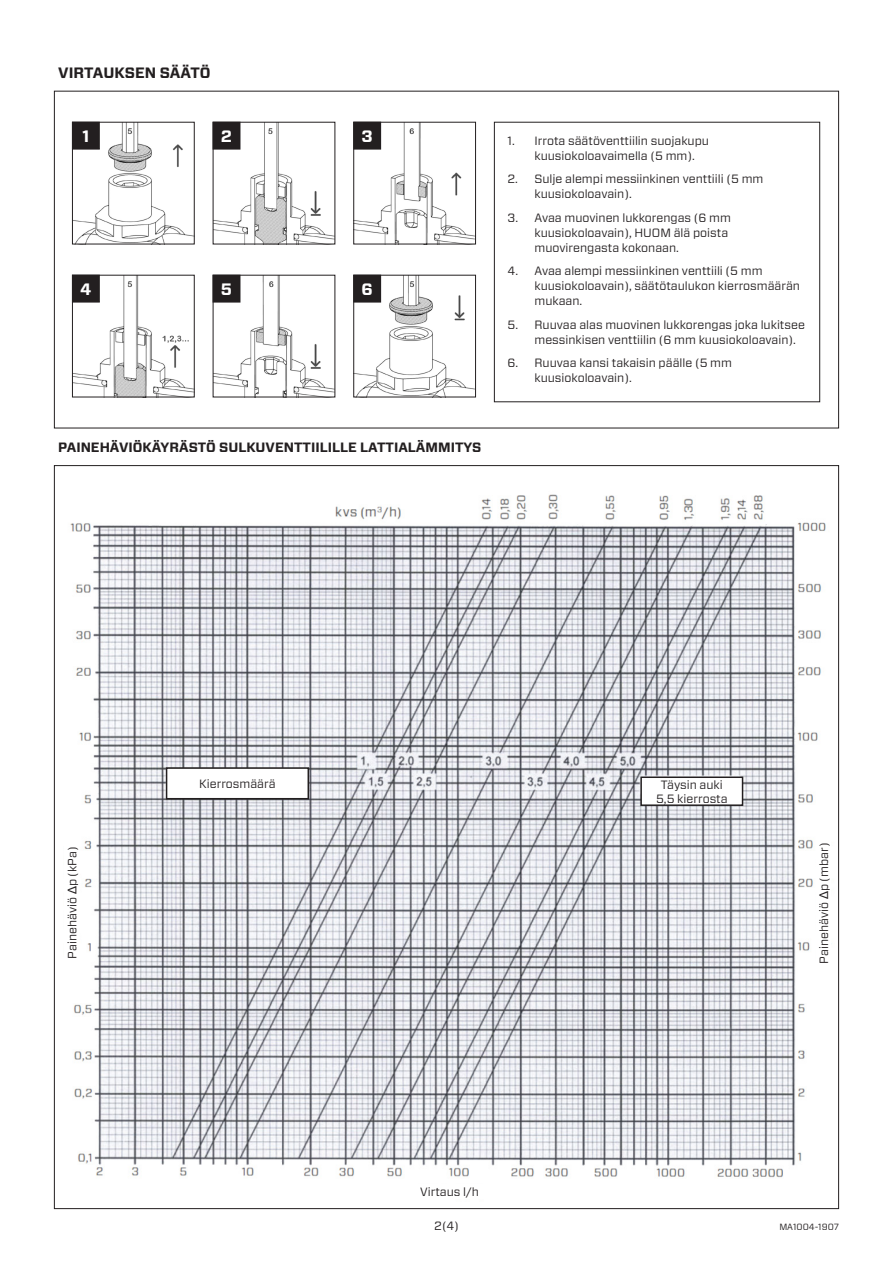
<style>
.page{position:relative;width:893px;height:1263px;background:#fff}
.page>*{position:absolute;margin:0;border:0;box-sizing:border-box;transform-origin:0 0}
.t1{font:700 16.5px "Forza";color:#fff}
.t2{font:700 15px "Forza";color:#231f20}
.t3{font:700 13.5px "Forza";color:#231f20}
.t4{font:12px/15px "Forza";color:#231f20}
.t5{font:9px "Forza";color:#231f20}
.s1{font-family:"Arial"}
</style>
<div class="page">
<div style="left:494px;top:122px;width:326px;height:280px;border:1px solid #231f20"></div>
<img style="left:74px;top:124px;width:119px;height:118px">
<div style="left:72px;top:122px;width:123px;height:122px;border:1px solid #231f20"></div>
<div style="left:72px;top:122px;width:27px;height:27px;background:#231f20"></div>
<div style="left:72px;top:122px;width:28px;height:27px;border:1px solid #231f20"></div>
<img style="left:215px;top:124px;width:118px;height:118px">
<div style="left:213px;top:122px;width:27px;height:27px;background:#231f20"></div>
<img style="left:355px;top:124px;width:119px;height:118px">
<div style="left:353px;top:122px;width:123px;height:122px;border:1px solid #231f20"></div>
<div style="left:354px;top:122px;width:27px;height:27px;background:#231f20"></div>
<div style="left:353px;top:122px;width:28px;height:27px;border:1px solid #231f20"></div>
<img style="left:74px;top:277px;width:119px;height:118px">
<div style="left:72px;top:275px;width:123px;height:122px;border:1px solid #231f20"></div>
<div style="left:72px;top:275px;width:27px;height:27px;background:#231f20"></div>
<div style="left:72px;top:275px;width:28px;height:27px;border:1px solid #231f20"></div>
<img style="left:215px;top:277px;width:118px;height:118px">
<div style="left:213px;top:275px;width:27px;height:27px;background:#231f20"></div>
<img style="left:355px;top:277px;width:119px;height:118px">
<div style="left:353px;top:275px;width:123px;height:122px;border:1px solid #231f20"></div>
<div style="left:354px;top:275px;width:27px;height:27px;background:#231f20"></div>
<div style="left:353px;top:275px;width:28px;height:27px;border:1px solid #231f20"></div>
<img style="left:70px;top:494px;width:756px;height:684px">
<div style="left:167px;top:768px;width:141px;height:31px;background:#fff"></div>
<div style="left:166px;top:767px;width:143px;height:32px;border:2px solid #231f20"></div>
<div style="left:641px;top:777px;width:101px;height:28px;background:#fff"></div>
<div style="left:640px;top:776px;width:103px;height:30px;border:2px solid #231f20"></div>
<div style="left:65px;top:832px;width:14px;height:141px;background:#fff"></div>
<div style="left:816px;top:832px;width:15px;height:142px;background:#fff"></div>
<p class="t2" style="left:58px;top:63px;width:154px">VIRTAUKSEN SÄÄTÖ</p>
<p class="t1" style="left:82px;top:125px;width:8px">1</p>
<p class="t1" style="left:221px;top:125px;width:13px">2</p>
<p class="t1" style="left:361px;top:125px;width:13px">3</p>
<p class="t1" style="left:80px;top:278px;width:13px">4</p>
<p class="t1" style="left:221px;top:278px;width:13px">5</p>
<p class="t1" style="left:361px;top:278px;width:13px">6</p>
<p class="t3" style="left:58px;top:438px;width:425px">PAINEHÄVIÖKÄYRÄSTÖ SULKUVENTTIILILLE LATTIALÄMMITYS</p>
<p class="t4" style="left:534px;top:133px;width:176px;text-indent:-27px">1. Irrota säätöventtiilin suojakupu kuusiokoloavaimella (5 mm).</p>
<p class="t4" style="left:534px;top:172px;width:230px;text-indent:-27px">2. Sulje alempi messiinkinen venttiili (5 mm kuusiokoloavain).</p>
<p class="t4" style="left:534px;top:210px;width:198px;text-indent:-27px">3. Avaa muovinen lukkorengas (6 mm kuusiokoloavain), HUOM älä poista muovirengasta kokonaan.</p>
<p class="t4" style="left:534px;top:264px;width:267px;text-indent:-27px">4. Avaa alempi messiinkinen venttiili (5 mm kuusiokoloavain), säätötaulukon kierrosmäärän mukaan.</p>
<p class="t4" style="left:534px;top:317px;width:272px;text-indent:-27px">5. Ruuvaa alas muovinen lukkorengas joka lukitsee messinkisen venttiilin (6 mm kuusiokoloavain).</p>
<p class="t4" style="left:534px;top:356px;width:199px;text-indent:-27px">6. Ruuvaa kansi takaisin päälle (5 mm kuusiokoloavain).</p>
<p class="t4" style="left:199px;top:776px;width:78px">Kierrosmäärä</p>
<p class="t4" style="left:661px;top:777px;width:63px">Täysin auki</p>
<p class="t4" style="left:656px;top:791px;width:73px">5,5 kierrosta</p>
<p class="t4" style="left:65px;top:958px;width:114px;rotate:-90deg">Painehäviö <span class="s1">Δ</span>p (kPa)</p>
<p class="t4" style="left:816px;top:963px;width:122px;rotate:-90deg">Painehäviö <span class="s1">Δ</span>p (mbar)</p>
<p class="t4" style="left:420px;top:1184px;width:60px">Virtaus l/h</p>
<p class="t4" style="left:434px;top:1218px;width:26px">2(4)</p>
<p class="t5" style="left:779px;top:1221px;width:61px">MA1004-1907</p>
</div>
